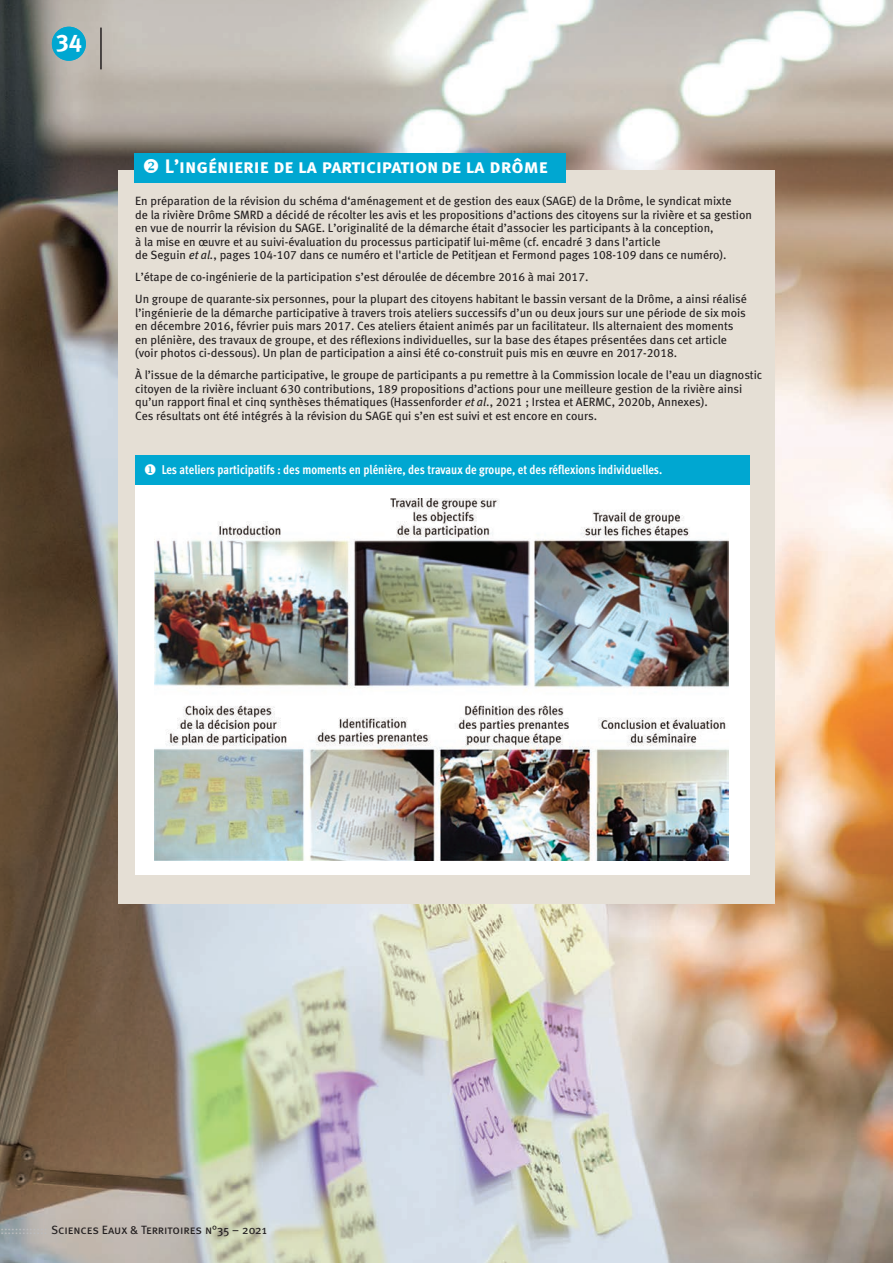
<style>
.page{position:relative;width:893px;height:1263px;background:#fff}
.page>*{position:absolute;margin:0;border:0;box-sizing:border-box;transform-origin:0 0}
.t1{font:24px "Meta Bold Caps Expert";color:#fff}
.t2{font:19.5px "Meta Bold LF Caps";color:#fff}
.t3{font:700 12.75px "Meta Cond OT";color:#fff}
.t4{font:12px/13.5px "Meta Book LF";color:#231f20}
.t5{font:12px "Meta Book Caps";letter-spacing:-.005em;color:#231f20}
.s1{font-style:italic}
.s2{color:#bcbdc0}
</style>
<div class="page">
<img style="left:0;top:0;width:893px;height:1263px">
<div style="left:118px;top:170px;width:657px;height:734px;background:#e5dfd5"></div>
<div style="left:134px;top:153px;width:432px;height:29px;background:#00a7d1"></div>
<div style="left:135px;top:456px;width:615px;height:29px;background:#00a7d1"></div>
<div style="left:135px;top:485px;width:615px;height:390px;background:#fff"></div>
<img style="left:154px;top:499px;width:574px;height:362px">
<div style="left:52px;top:27px;width:34px;height:34px;background:#00a7d1;border-radius:50%"></div>
<hr style="left:101px;top:28px;width:1px;height:41px;background:#231f20">
<h1 class="t1" style="left:56px;top:28px;width:27px">34</h1>
<h2 class="t2" style="left:142px;top:154px;width:407px">❖ L’ingénierie de la participationde la drôme</h2>
<p class="t4" style="left:135px;top:194px;width:618px">En préparation de la révision du schéma d‘aménagement et de gestion des eaux (SAGE) de la Drôme, le syndicat mixte<br>de la rivière Drôme SMRD a décidé de récolter les avis et les propositions d’actions des citoyens sur la rivière et sa gestion en vue de nourrir la révision du SAGE. L’originalité de la démarche était d’associer les participants à la conception,<br>à la mise en œuvre et au suivi-évaluation du processus participatif lui-même (cf. encadré 3 dans l’article<br>de Seguin <span class="s1">et al.</span>, pages 104-107 dans ce numéro et l'article de Petitjean et Fermond pages 108-109 dans ce numéro).</p>
<p class="t4" style="left:135px;top:266px;width:613px;line-height:22px">L’étape de co-ingénierie de la participation s’est déroulée de décembre 2016 à mai 2017.<br>Un groupe de quarante-six personnes, pour la plupart des citoyens habitant le bassin versant de la Drôme, a ainsi réalisé</p>
<p class="t4" style="left:135px;top:305px;width:612px">l’ingénierie de la démarche participative à travers trois ateliers successifs d’un ou deux jours sur une période de six mois en décembre 2016, février puis mars 2017. Ces ateliers étaient animés par un facilitateur. Ils alternaient des moments en plénière, des travaux de groupe, et des réflexions individuelles, sur la base des étapes présentées dans cet article (voir photos ci-dessous). Un plan de participation a ainsi été co-construit puis mis en œuvre en 2017-2018.</p>
<p class="t4" style="left:135px;top:368px;width:629px">À l’issue de la démarche participative, le groupe de participants a pu remettre à la Commission locale de l’eau un diagnostic citoyen de la rivière incluant 630 contributions, 189 propositions d’actions pour une meilleure gestion de la rivière ainsi qu’un rapport final et cinq synthèses thématiques (Hassenforder <span class="s1">et al</span>., 2021 ; Irstea et AERMC, 2020b, Annexes).<br>Ces résultats ont été intégrés à la révision du SAGE qui s’en est suivi et est encore en cours.</p>
<p class="t3" style="left:144px;top:461px;width:520px">◆ Les ateliers participatifs : des moments en plénière, des travaux de groupe, et des réflexions individuelles.</p>
<p class="t5" style="left:0;top:1223px;width:268px"><span class="s2">:::::::::::::</span> Sciences Eaux &amp; Territoires n°35 – 2021</p>
</div>
